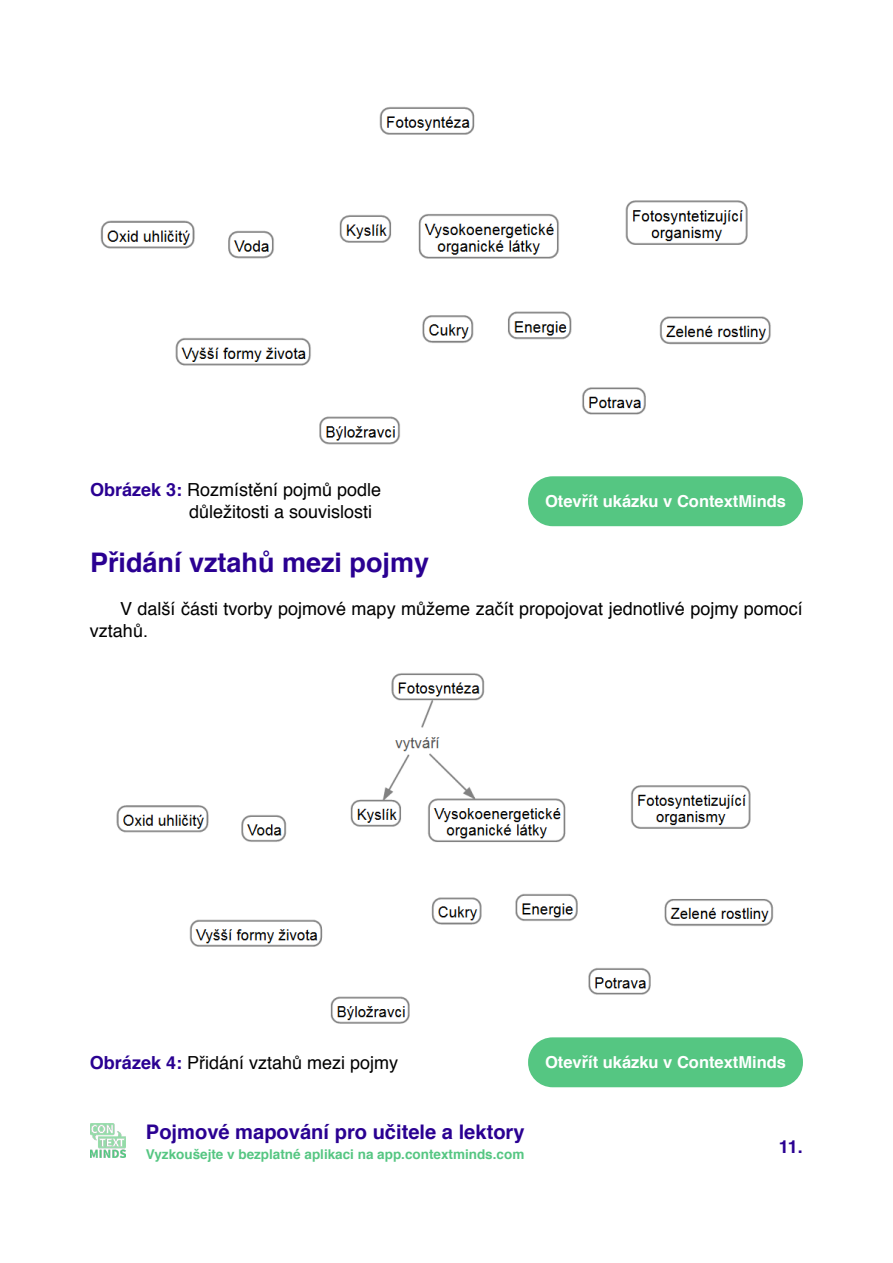
<style>
.page{position:relative;width:893px;height:1263px;background:#fff}
.page>*{position:absolute;margin:0;border:0;box-sizing:border-box;transform-origin:0 0}
.t1{font:700 27px "Helvetica";color:#2a0092}
.t2{font:700 20.1px "Helvetica";color:#2a0092}
.t3{font:18px/21.6px "Helvetica";color:#000}
.t4{font:700 18px "Helvetica";color:#2a0092}
.t5{font:700 16.5px "Helvetica";color:#fff}
.t6{font:700 13.5px "Helvetica";color:#55c682}
.s1{font-weight:700;color:#2a0092}
</style>
<div class="page">
<img style="left:116px;top:673px;width:658px;height:351px">
<img style="left:100px;top:106px;width:671px;height:339px">
<img style="left:90px;top:1123px;width:36px;height:35px">
<div style="left:528px;top:476px;width:275px;height:50px;background:#55c682;border-radius:25px"></div>
<div style="left:528px;top:1037px;width:275px;height:50px;background:#55c682;border-radius:25px"></div>
<p class="t3" style="left:189px;top:480px;width:194px;text-indent:-99px"><span class="s1">Obrázek 3:</span> Rozmístění pojmů podle důležitosti a souvislosti</p>
<h1 class="t1" style="left:90px;top:541px;width:341px">Přidání vztahů mezi pojmy</h1>
<p class="t3" style="left:90px;top:598px;width:714px;text-indent:30px">V další části tvorby pojmové mapy můžeme začít propojovat jednotlivé pojmy pomocí vztahů.</p>
<p class="t5" style="left:545px;top:488px;width:243px">Otevřít ukázku v ContextMinds</p>
<p class="t3" style="left:90px;top:1052px;width:310px"><span class="s1">Obrázek 4:</span> Přidání vztahů mezi pojmy</p>
<p class="t2" style="left:146px;top:1116px;width:380px">Pojmové mapování pro učitele a lektory</p>
<p class="t6" style="left:146px;top:1143px;width:380px">Vyzkoušejte v bezplatné aplikaci na app.contextminds.com</p>
<p class="t5" style="left:545px;top:1049px;width:243px">Otevřít ukázku v ContextMinds</p>
<p class="t4" style="left:779px;top:1132px;width:26px">11.</p>
</div>
